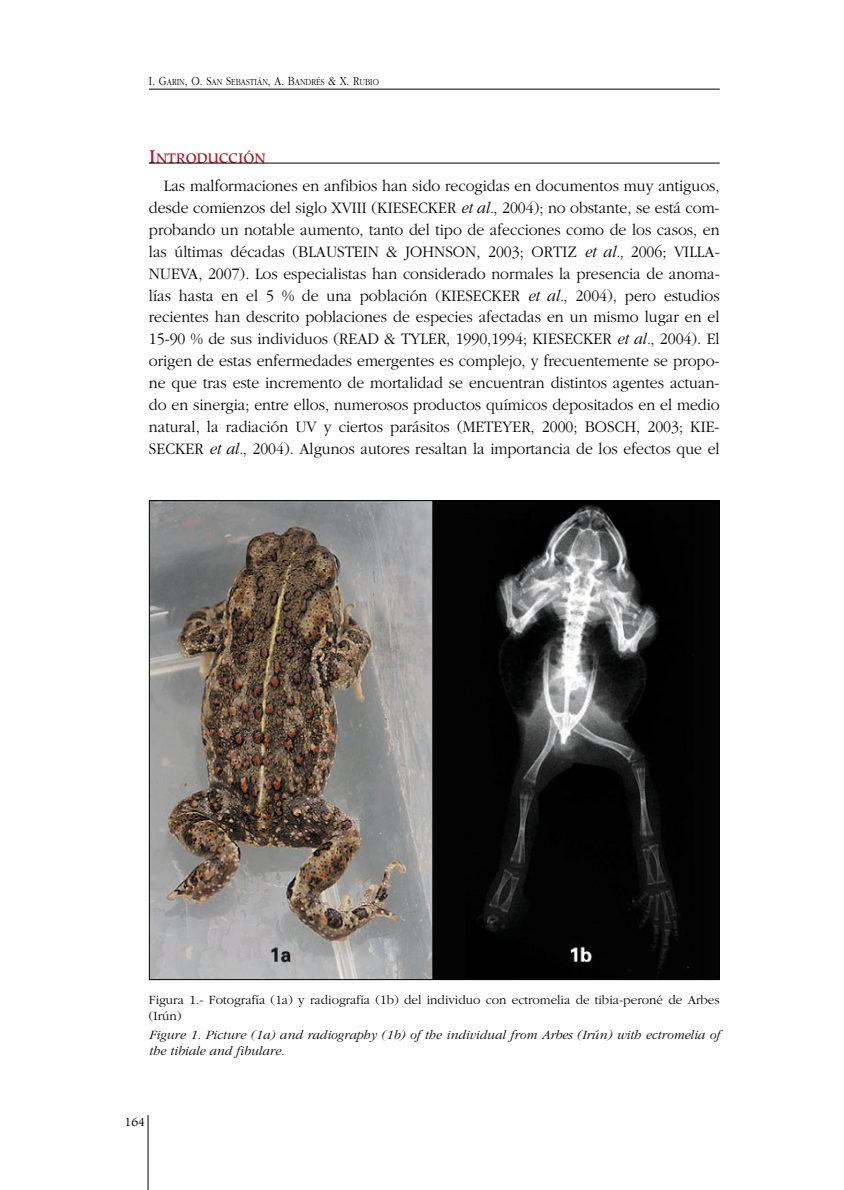
<style>
.page{position:relative;width:844px;height:1190px;background:#fff}
.page>*{position:absolute;margin:0;border:0;box-sizing:border-box;transform-origin:0 0}
.t1{font:300 16.62px/21.9px "Garamond";color:#000;text-align:justify;scale:.95 1}
.t2{font:500 13.83px "Hiroshige";color:#a91928}
.t3{font:italic 300 13.12px/15.8px "Garamond";color:#000}
.t4{font:300 13.12px/15.8px "Garamond";color:#000}
.t5{font:12.25px "Hiroshige";color:#000}
.t6{font:300 9.62px "Garamond";color:#000;scale:.84 1}
.s1{font-size:12.78px}
.s2{font-size:18.38px}
.s3{font-style:italic}
</style>
<div class="page">
<hr style="left:149px;top:89px;width:570px;height:1px;background:#000">
<hr style="left:148px;top:1115px;width:1px;height:75px;background:#000">
<hr style="left:149px;top:163px;width:570px;height:1px;background:#000">
<img style="left:151px;top:502px;width:566px;height:476px">
<p class="t6" style="left:149px;top:79px;width:275px"><span class="s1">I. G</span>ARIN<span class="s1">, O. S</span>AN <span class="s1">S</span>EBASTIÁN<span class="s1">, A. B</span>ANDRÉS <span class="s1">&amp; X. R</span>UBIO</p>
<p class="t2" style="left:149px;top:152px;width:118px"><span class="s2">I</span>NTRODUCCIÓN</p>
<p class="t1" style="left:149px;top:176px;width:602px;text-indent:15px">Las malformaciones en anfibios han sido recogidas en documentos muy antiguos, desde comienzos del siglo XVIII (KIESECKER <span class="s3">et al.</span>, 2004); no obstante, se está com&shy;probando un notable aumento, tanto del tipo de afecciones como de los casos, en las últimas décadas (BLAUSTEIN &amp; JOHNSON, 2003; ORTIZ <span class="s3">et al.,</span> 2006; VILLA-NUEVA, 2007). Los especialistas han considerado normales la presencia de anoma&shy;lías hasta en el 5 % de una población (KIESECKER <span class="s3">et al.</span>, 2004), pero estudios recientes han descrito poblaciones de especies afectadas en un mismo lugar en el 15-90 % de sus individuos (READ &amp; TYLER, 1990,1994; KIESECKER <span class="s3">et al.</span>, 2004). El origen de estas enfermedades emergentes es complejo, y frecuentemente se propo&shy;ne que tras este incremento de mortalidad se encuentran distintos agentes actuan&shy;do en sinergia; entre ellos, numerosos productos químicos depositados en el medio natural, la radiación UV y ciertos parásitos (METEYER, 2000; BOSCH, 2003; KIE-SECKER <span class="s3">et al.</span>, 2004). Algunos autores resaltan la importancia de los efectos que el</p>
<p class="t4" style="left:149px;top:993px;width:572px">Figura 1.- Fotografía (1a) y radiografía (1b) del individuo con ectromelia de tibia-peroné de Arbes (Irún)</p>
<p class="t3" style="left:149px;top:1028px;width:572px">Figure 1. Picture (1a) and radiography (1b) of the individual from Arbes (Irún) with ectromelia of the tibiale and fibulare.</p>
<p class="t5" style="left:124px;top:1117px;width:22px">164</p>
</div>
